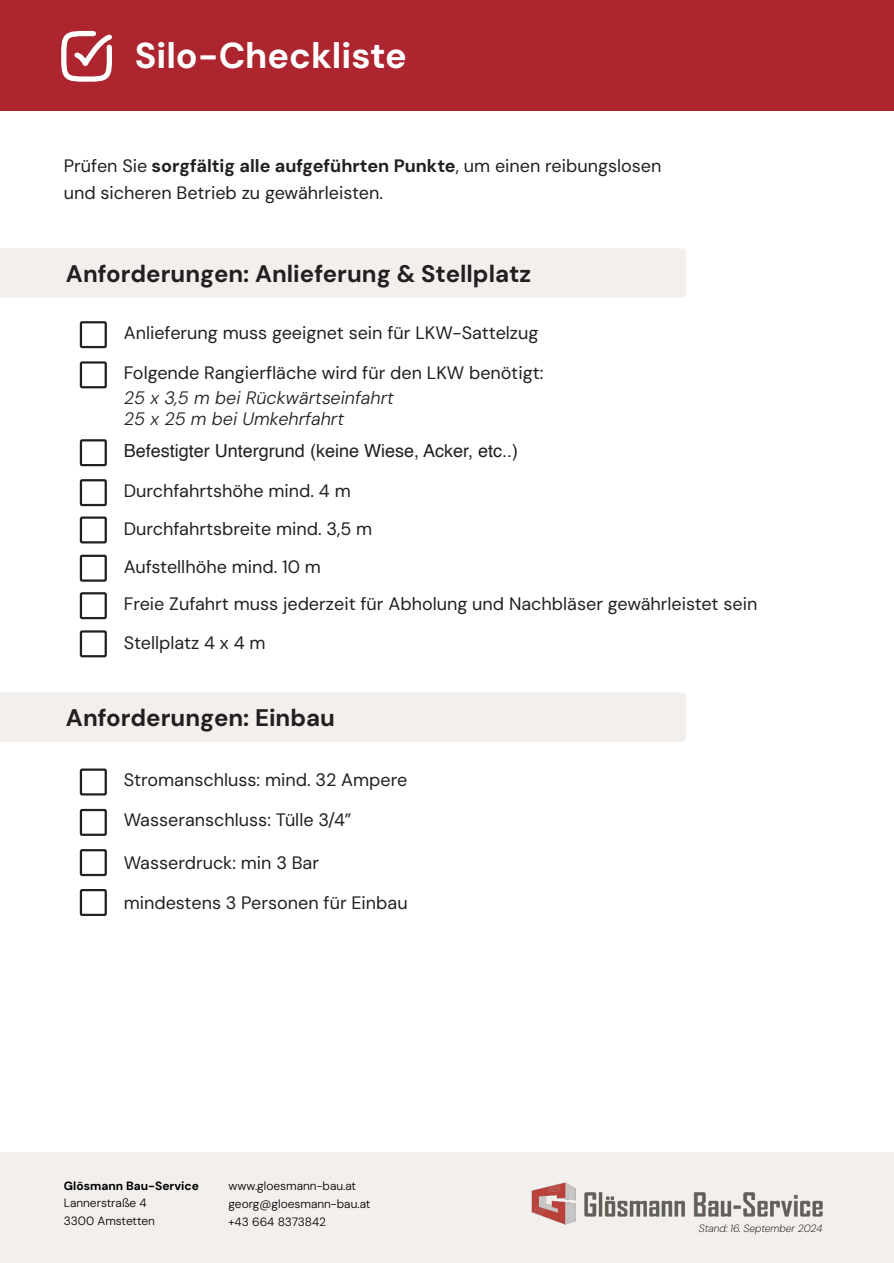
<style>
.page{position:relative;width:894px;height:1263px;background:#fff}
.page>*{position:absolute;margin:0;border:0;box-sizing:border-box;transform-origin:0 0}
.t1{font:700 36px "DM Sans";color:#fefefe}
.t2{font:700 24px "DM Sans";color:#231f20}
.t3{font:18px "DM Sans";color:#231f20}
.t4{font:700 18px "DM Sans";color:#231f20}
.t5{font:italic 300 18px "DM Sans";color:#231f20}
.t6{font:18px "Helvetica";color:#231f20}
.t7{font:300 12px "DM Sans";color:#000}
.t8{font:700 12px "DM Sans";color:#000}
.t9{font:italic 200 10.5px "DM Sans";color:#000}
.s1{font-weight:400}
</style>
<div class="page">
<div style="left:0;top:0;width:893px;height:111px;background:#ad252f"></div>
<div style="left:0;top:1152px;width:893px;height:111px;background:#f2efed"></div>
<img style="left:531px;top:1182px;width:292px;height:43px">
<div style="left:80px;top:321px;width:27px;height:27px;border:2px solid #231f20"></div>
<div style="left:80px;top:768px;width:27px;height:27px;border:2px solid #231f20"></div>
<div style="left:80px;top:809px;width:27px;height:27px;border:2px solid #231f20"></div>
<div style="left:80px;top:849px;width:27px;height:27px;border:2px solid #231f20"></div>
<div style="left:80px;top:889px;width:27px;height:27px;border:2px solid #231f20"></div>
<div style="left:80px;top:361px;width:27px;height:27px;border:2px solid #231f20"></div>
<div style="left:80px;top:439px;width:27px;height:27px;border:2px solid #231f20"></div>
<div style="left:80px;top:479px;width:27px;height:27px;border:2px solid #231f20"></div>
<div style="left:80px;top:516px;width:27px;height:27px;border:2px solid #231f20"></div>
<div style="left:80px;top:555px;width:27px;height:27px;border:2px solid #231f20"></div>
<div style="left:80px;top:592px;width:27px;height:27px;border:2px solid #231f20"></div>
<div style="left:80px;top:630px;width:27px;height:27px;border:2px solid #231f20"></div>
<div style="left:0;top:248px;width:686px;height:50px;background:#f2efed"></div>
<div style="left:0;top:692px;width:686px;height:50px;background:#f2efed"></div>
<svg style="left:61px;top:30px;width:51px;height:52px"></svg>
<p class="t1" style="left:135px;top:32px;width:273px">Silo-Checkliste</p>
<p class="t4" style="left:64px;top:154px;width:599px"><span class="s1">Prüfen Sie</span> sorgfältig alle aufgeführten Punkte<span class="s1">, um einen reibungslosen</span></p>
<p class="t3" style="left:64px;top:181px;width:320px">und sicheren Betrieb zu gewährleisten.</p>
<p class="t2" style="left:66px;top:258px;width:466px">Anforderungen: Anlieferung &amp; Stellplatz</p>
<p class="t3" style="left:124px;top:321px;width:416px">Anlieferung muss geeignet sein für LKW-Sattelzug</p>
<p class="t3" style="left:124px;top:361px;width:421px">Folgende Rangierfläche wird für den LKW benötigt:</p>
<p class="t5" style="left:124px;top:386px;width:271px">25 x 3,5 m bei Rückwärtseinfahrt</p>
<p class="t5" style="left:124px;top:407px;width:222px">25 x 25 m bei Umkehrfahrt</p>
<p class="t6" style="left:124px;top:443px;width:396px">Befestigter Untergrund (keine Wiese, Acker, etc..)</p>
<p class="t3" style="left:124px;top:480px;width:228px">Durchfahrtshöhe mind. 4 m</p>
<p class="t3" style="left:124px;top:517px;width:250px">Durchfahrtsbreite mind. 3,5 m</p>
<p class="t3" style="left:124px;top:555px;width:199px">Aufstellhöhe mind. 10 m</p>
<p class="t3" style="left:124px;top:593px;width:635px">Freie Zufahrt muss jederzeit für Abholung und Nachbläser gewährleistet sein</p>
<p class="t3" style="left:124px;top:631px;width:143px">Stellplatz 4 x 4 m</p>
<p class="t2" style="left:66px;top:702px;width:270px">Anforderungen: Einbau</p>
<p class="t3" style="left:124px;top:768px;width:285px">Stromanschluss: mind. 32 Ampere</p>
<p class="t3" style="left:124px;top:809px;width:229px">Wasseranschluss: Tülle 3/4”</p>
<p class="t3" style="left:124px;top:851px;width:197px">Wasserdruck: min 3 Bar</p>
<p class="t3" style="left:124px;top:891px;width:285px">mindestens 3 Personen für Einbau</p>
<p class="t8" style="left:64px;top:1178px;width:137px">Glösmann Bau-Service</p>
<p class="t7" style="left:64px;top:1195px;width:84px">Lannerstraße 4</p>
<p class="t7" style="left:64px;top:1213px;width:93px">3300 Amstetten</p>
<p class="t7" style="left:228px;top:1178px;width:129px">www.gloesmann-bau.at</p>
<p class="t7" style="left:228px;top:1196px;width:143px">georg@gloesmann-bau.at</p>
<p class="t7" style="left:228px;top:1214px;width:99px">+43 664 8373842</p>
<p class="t9" style="left:698px;top:1222px;width:125px">Stand: 16. September 2024</p>
</div>
